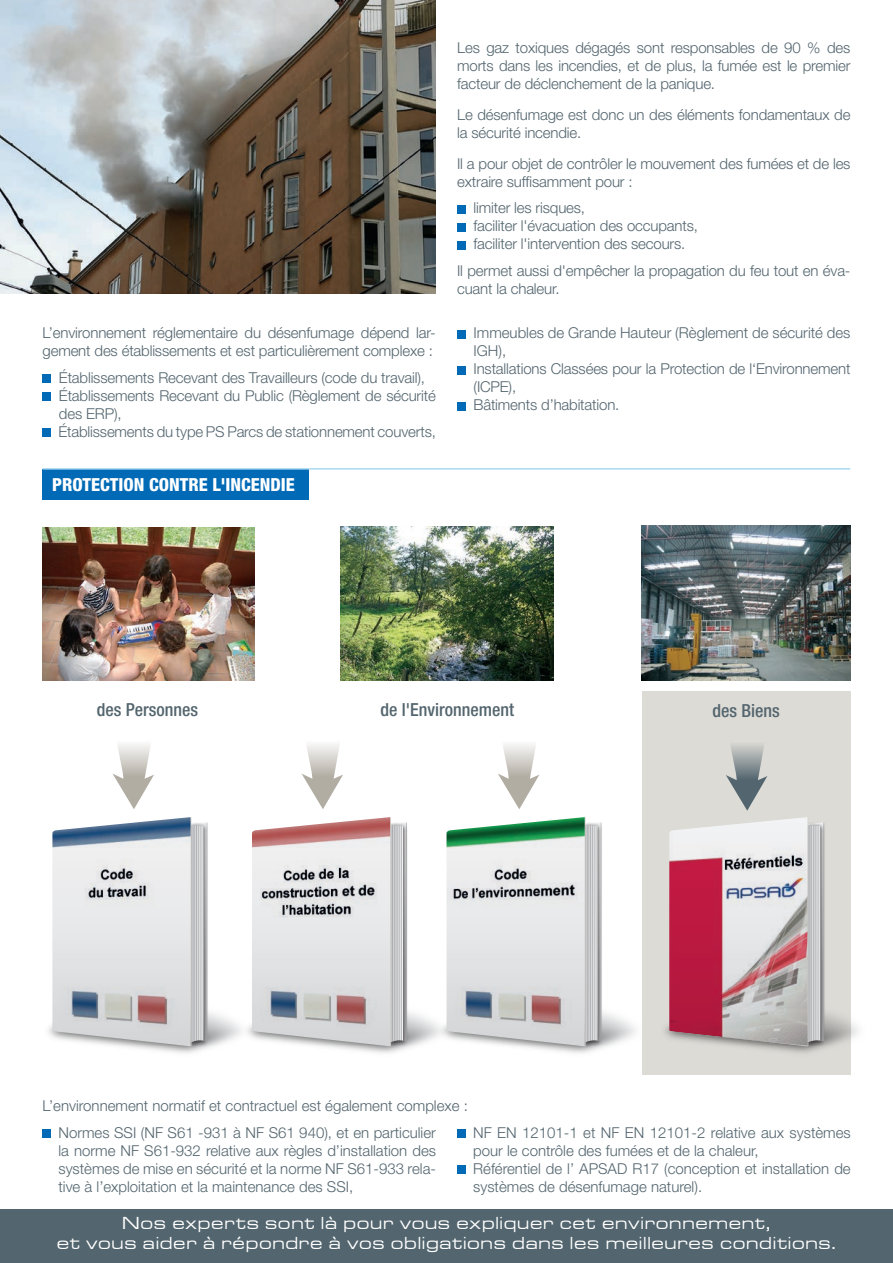
<style>
.page{position:relative;width:893px;height:1263px;background:#fff}
.page>*{position:absolute;margin:0;border:0;box-sizing:border-box;transform-origin:0 0}
.t1{font:18px/20.2px "Microgramma D Medi Exte";letter-spacing:.075em;color:#fff;text-align:center}
.t2{font:500 condensed 18px "Helvetica Neue LT Pro";color:#53656e}
.t3{font:800 condensed 18px "Helvetica Neue LT Pro";color:#fff}
.t4{font:300 15px/18px "Helvetica Neue LT Pro";letter-spacing:-.01em;color:#53656e}
</style>
<div class="page">
<div style="left:457px;top:205px;width:8px;height:8px;background:#016ab6"></div>
<div style="left:457px;top:223px;width:8px;height:8px;background:#016ab6"></div>
<div style="left:457px;top:241px;width:8px;height:8px;background:#016ab6"></div>
<div style="left:43px;top:375px;width:8px;height:8px;background:#016ab6"></div>
<div style="left:43px;top:393px;width:8px;height:8px;background:#016ab6"></div>
<div style="left:43px;top:429px;width:8px;height:8px;background:#016ab6"></div>
<div style="left:43px;top:1129px;width:8px;height:8px;background:#016ab6"></div>
<div style="left:457px;top:1129px;width:8px;height:8px;background:#016ab6"></div>
<div style="left:457px;top:1165px;width:8px;height:8px;background:#016ab6"></div>
<div style="left:457px;top:330px;width:8px;height:8px;background:#016ab6"></div>
<div style="left:457px;top:366px;width:8px;height:8px;background:#016ab6"></div>
<div style="left:457px;top:402px;width:8px;height:8px;background:#016ab6"></div>
<img style="left:0;top:0;width:436px;height:293px">
<div style="left:187px;top:822px;width:22px;height:225px;background:#231f20;opacity:.75"></div>
<svg style="left:98px;top:817px;width:110px;height:229px"></svg>
<img style="left:52px;top:817px;width:139px;height:228px">
<div style="left:386px;top:822px;width:23px;height:225px;background:#231f20;opacity:.75"></div>
<svg style="left:252px;top:817px;width:155px;height:229px"></svg>
<img style="left:252px;top:817px;width:138px;height:228px">
<div style="left:581px;top:822px;width:22px;height:225px;background:#231f20;opacity:.75"></div>
<svg style="left:492px;top:817px;width:110px;height:229px"></svg>
<img style="left:446px;top:817px;width:139px;height:228px">
<div style="left:642px;top:691px;width:209px;height:384px;background:#dddbd6"></div>
<img style="left:43px;top:527px;width:211px;height:153px">
<img style="left:642px;top:526px;width:209px;height:154px">
<img style="left:341px;top:527px;width:212px;height:153px">
<div style="left:804px;top:822px;width:22px;height:225px;background:#231f20;opacity:.75"></div>
<svg style="left:731px;top:822px;width:93px;height:224px"></svg>
<img style="left:669px;top:817px;width:138px;height:228px">
<svg style="left:113px;top:744px;width:41px;height:65px"></svg>
<svg style="left:302px;top:744px;width:41px;height:65px"></svg>
<svg style="left:498px;top:744px;width:41px;height:65px"></svg>
<svg style="left:726px;top:744px;width:41px;height:67px"></svg>
<div style="left:0;top:1210px;width:893px;height:53px;background:#53656e"></div>
<div style="left:43px;top:469px;width:266px;height:30px;background:#016ab6"></div>
<hr style="left:43px;top:468px;width:807px;height:2px;background:#aad9f3">
<p class="t4" style="left:43px;top:323px;width:395px">L’environnement réglementaire du désenfumage dépend lar&shy;gement des établissements et est particulièrement complexe :</p>
<p class="t4" style="left:58px;top:368px;width:379px">Établissements Recevant des Travailleurs (code du travail), Établissements Recevant du Public (Règlement de sécurité des ERP),<br>Établissements du type PS Parcs de stationnement couverts,</p>
<p class="t3" style="left:52px;top:474px;width:244px">PROTECTION CONTRE L'INCENDIE</p>
<p class="t4" style="left:457px;top:39px;width:395px;text-align:justify">Les gaz toxiques dégagés sont responsables de 90 % des morts dans les incendies, et de plus, la fumée est le premier facteur de déclenchement de la panique.</p>
<p class="t4" style="left:457px;top:105px;width:395px">Le désenfumage est donc un des éléments fondamentaux de la sécurité incendie.</p>
<p class="t4" style="left:457px;top:154px;width:395px">Il a pour objet de contrôler le mouvement des fumées et de les extraire suffisamment pour :</p>
<p class="t4" style="left:474px;top:199px;width:226px">limiter les risques,<br>faciliter l'évacuation des occupants, faciliter l'intervention des secours.</p>
<p class="t4" style="left:457px;top:261px;width:395px">Il permet aussi d'empêcher la propagation du feu tout en éva&shy;cuant la chaleur.</p>
<p class="t4" style="left:474px;top:323px;width:378px">Immeubles de Grande Hauteur (Règlement de sécurité des<br>IGH),<br>Installations Classées pour la Protection de l‘Environnement (ICPE),<br>Bâtiments d’habitation.</p>
<p class="t2" style="left:97px;top:699px;width:103px">des Personnes</p>
<p class="t2" style="left:381px;top:699px;width:135px">de l'Environnement</p>
<p class="t2" style="left:712px;top:699px;width:69px">des Biens</p>
<p class="t4" style="left:58px;top:1092px;width:411px;line-height:26.5px;text-indent:-16px">L’environnement normatif et contractuel est également complexe :<br>Normes SSI (NF S61 -931 à NF S61 940), et en particulier</p>
<p class="t4" style="left:58px;top:1141px;width:379px;text-align:justify">la norme NF S61-932 relative aux règles d’installation des systèmes de mise en sécurité et la norme NF S61-933 rela&shy;tive à l’exploitation et la maintenance des SSI,</p>
<p class="t4" style="left:473px;top:1123px;width:379px">NF EN 12101-1 et NF EN 12101-2 relative aux systèmes pour le contrôle des fumées et de la chaleur,<br>Référentiel de l’ APSAD R17 (conception et installation de systèmes de désenfumage naturel).</p>
<p class="t1" style="left:57px;top:1212px;width:780px">Nos experts sont là pour vous expliquer cet environnement,<br>et vous aider à répondre à vos obligations dans les meilleures conditions.</p>
</div>
